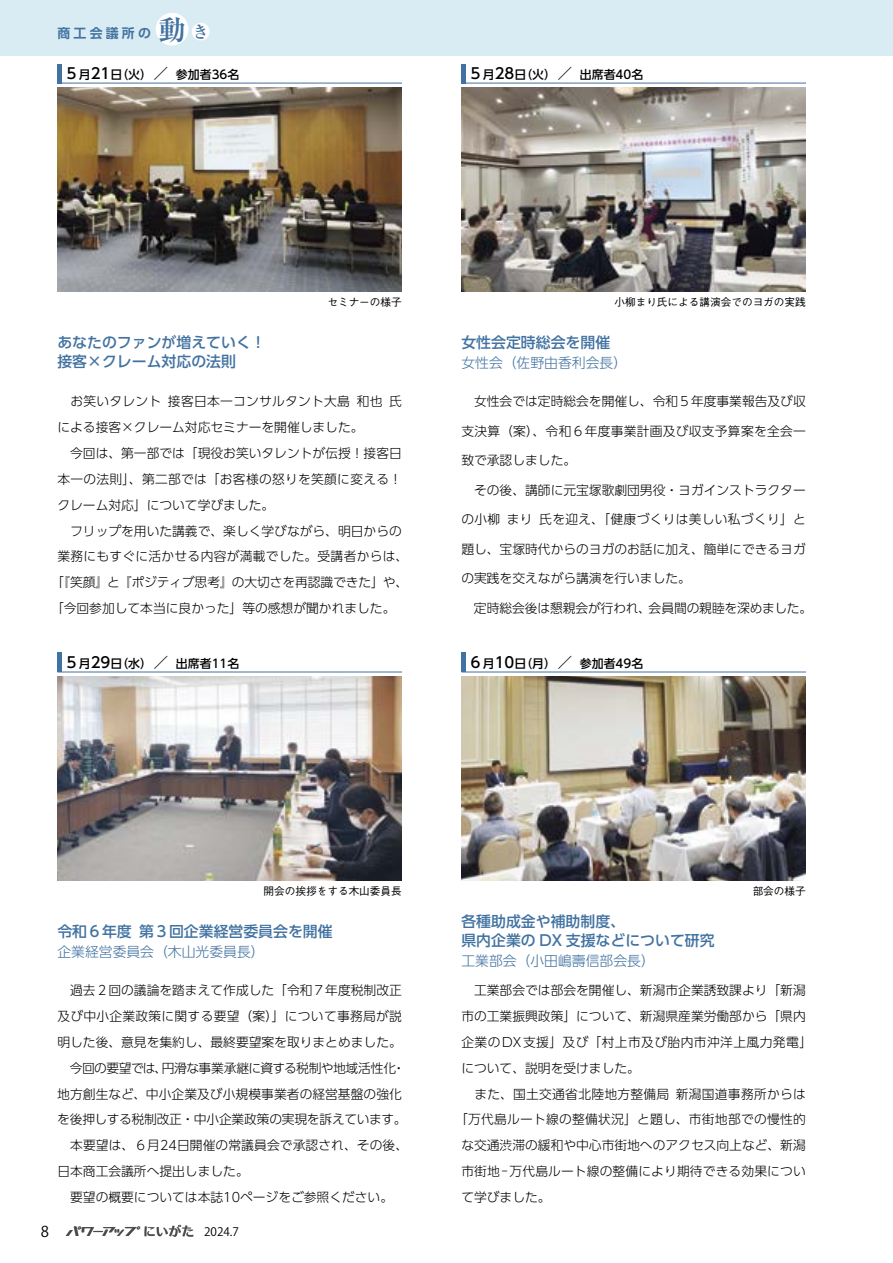
<style>
.page{position:relative;width:893px;height:1263px;background:#fff}
.page>*{position:absolute;margin:0;border:0;box-sizing:border-box;transform-origin:0 0}
.t1{font:500 14.85px/19.2px "UD Shin Go Pr 6 N";color:#4172a1}
.t2{font:14.85px "Koz Go Pr 6 N";color:#000}
.t3{font:300 13.8px "UD Shin Go Pr 6 N";color:#4172a1}
.t4{font:700 12.9px "UD Shin Go Pr 6 N De";letter-spacing:.25em;color:#4172a1}
.t5{font:300 12.75px/25.8px "UD Shin Go Pr 6 N";color:#000}
.t6{font:300 12.75px "UD Shin Go Pr 6 N";letter-spacing:.02em;color:#000}
.t7{font:300 12.75px "UD Shin Go Pr 6 N";letter-spacing:.035em;color:#000}
.t8{font:12px "Gau Font Kana 0816";color:#4c4a4a}
.t9{font:500 11.85px "UD Shin Go Pr 6 N";color:#000}
.t10{font:500 10.65px "Gothic BBB Pr 6 N";color:#000}
.s1{font-family:"Ryumin Pr 6 N";font-size:27.3px}
.s2{font-family:"Ryumin Pr 6 N";font-size:16.35px}
.s3{font-size:14.85px}
.s4{font-family:"UD Typos 515 Std";font-size:12.75px}
.s5{font-family:"Koz Go Pr 6 N";font-size:11.7px;color:#000}
</style>
<div class="page">
<div style="left:0;top:0;width:893px;height:55px;background:#daecf3"></div>
<div style="left:156px;top:13px;width:32px;height:33px;background:#fff;border-radius:50%"></div>
<div style="left:192px;top:23px;width:18px;height:17px;background:#fff;border-radius:50%"></div>
<img style="left:57px;top:677px;width:345px;height:204px">
<img style="left:57px;top:88px;width:345px;height:204px">
<img style="left:461px;top:677px;width:345px;height:204px">
<img style="left:461px;top:88px;width:345px;height:204px">
<div style="left:57px;top:653px;width:5px;height:19px;background:#4172a1"></div>
<hr style="left:62px;top:671px;width:340px;height:1px;background:#4172a1">
<div style="left:57px;top:64px;width:5px;height:19px;background:#4172a1"></div>
<hr style="left:62px;top:83px;width:340px;height:1px;background:#4172a1">
<div style="left:461px;top:653px;width:5px;height:19px;background:#4172a1"></div>
<hr style="left:466px;top:671px;width:340px;height:1px;background:#4172a1">
<div style="left:461px;top:64px;width:5px;height:19px;background:#4172a1"></div>
<hr style="left:466px;top:83px;width:340px;height:1px;background:#4172a1">
<p class="t4" style="left:57px;top:23px;width:153px">商工会議所の<span class="s1">動</span><span class="s2">き</span></p>
<p class="t9" style="left:64px;top:65px;width:177px"><span class="s3">５</span>月<span class="s3">21</span>日（火）<span class="s3">／</span> 参加者36名</p>
<p class="t9" style="left:468px;top:65px;width:177px"><span class="s3">５</span>月<span class="s3">28</span>日（火）<span class="s3">／</span> 出席者40名</p>
<p class="t10" style="left:327px;top:293px;width:76px">セミナーの様子</p>
<p class="t10" style="left:614px;top:293px;width:193px">小柳まり氏による講演会でのヨガの実践</p>
<p class="t1" style="left:57px;top:332px;width:210px">あなたのファンが増えていく！接客×クレーム対応の法則</p>
<p class="t1" style="left:461px;top:332px;width:150px">女性会定時総会を開催</p>
<p class="t3" style="left:461px;top:351px;width:167px">女性会（佐野由香利会長）</p>
<p class="t6" style="left:57px;top:391px;width:346px">　お笑いタレント 接客日本一コンサルタント大島 和也 氏</p>
<p class="t5" style="left:57px;top:414px;width:308px">による接客×クレーム対応セミナーを開催しました。</p>
<p class="t5" style="left:57px;top:440px;width:346px">　今回は、第一部では「現役お笑いタレントが伝授！接客日</p>
<p class="t6" style="left:57px;top:469px;width:346px">本一の法則」、第二部では「お客様の怒りを笑顔に変える！</p>
<p class="t5" style="left:57px;top:491px;width:218px">クレーム対応」について学びました。</p>
<p class="t5" style="left:57px;top:517px;width:346px">　フリップを用いた講義で、楽しく学びながら、明日からの</p>
<p class="t6" style="left:57px;top:546px;width:352px">業務にもすぐに活かせる内容が満載でした。受講者からは、</p>
<p class="t5" style="left:51px;top:569px;width:359px">「『笑顔』と『ポジティブ思考』の大切さを再認識できた」や、</p>
<p class="t5" style="left:51px;top:595px;width:346px">「今回参加して本当に良かった」等の感想が聞かれました。</p>
<p class="t5" style="left:461px;top:388px;width:346px">　女性会では定時総会を開催し、令和５年度事業報告及び収</p>
<p class="t6" style="left:461px;top:421px;width:346px">支決算（案）、令和６年度事業計画及び収支予算案を全会一</p>
<p class="t5" style="left:461px;top:447px;width:116px">致で承認しました。</p>
<p class="t5" style="left:461px;top:477px;width:346px">　その後、講師に元宝塚歌劇団男役・ヨガインストラクター</p>
<p class="t6" style="left:461px;top:509px;width:346px">の小柳 まり 氏を迎え、「健康づくりは美しい私づくり」と</p>
<p class="t5" style="left:461px;top:536px;width:346px">題し、宝塚時代からのヨガのお話に加え、簡単にできるヨガ</p>
<p class="t5" style="left:461px;top:565px;width:231px">の実践を交えながら講演を行いました。</p>
<p class="t5" style="left:461px;top:595px;width:352px">　定時総会後は懇親会が行われ、会員間の親睦を深めました。</p>
<p class="t9" style="left:64px;top:654px;width:177px"><span class="s3">５</span>月<span class="s3">29</span>日（水）<span class="s3">／</span> 出席者11名</p>
<p class="t9" style="left:468px;top:654px;width:177px"><span class="s3">６</span>月<span class="s3">10</span>日（月）<span class="s3">／</span> 参加者49名</p>
<p class="t10" style="left:264px;top:882px;width:140px">開会の挨拶をする木山委員長</p>
<p class="t1" style="left:57px;top:921px;width:277px">令和６年度 第３回企業経営委員会を開催</p>
<p class="t3" style="left:57px;top:940px;width:209px">企業経営委員会（木山光委員長）</p>
<p class="t2" style="left:41px;top:1223px;width:10px">8</p>
<p class="t5" style="left:57px;top:977px;width:352px">　過去２回の議論を踏まえて作成した「令和７年度税制改正及び中小企業政策に関する要望（案）」について事務局が説明した後、意見を集約し、最終要望案を取りまとめました。　今回の要望では、円滑な事業承継に資する税制や地域活性化・地方創生など、中小企業及び小規模事業者の経営基盤の強化を後押しする税制改正・中小企業政策の実現を訴えています。　本要望は、６月24日開催の常議員会で承認され、その後、日本商工会議所へ提出しました。<br>　要望の概要については本誌10ページをご参照ください。</p>
<p class="t8" style="left:66px;top:1225px;width:174px">I0¥3YK <span class="s4">にいがた</span> <span class="s5">2024.7</span></p>
<p class="t1" style="left:461px;top:911px;width:255px">各種助成金や補助制度、<br>県内企業の DX 支援などについて研究</p>
<p class="t3" style="left:461px;top:950px;width:195px">工業部会（小田嶋壽信部会長）</p>
<p class="t10" style="left:753px;top:882px;width:55px">部会の様子</p>
<p class="t5" style="left:461px;top:977px;width:346px">　工業部会では部会を開催し、新潟市企業誘致課より「新潟</p>
<p class="t5" style="left:461px;top:1003px;width:346px">市の工業振興政策」について、新潟県産業労働部から「県内</p>
<p class="t7" style="left:461px;top:1032px;width:352px">企業のDX支援」及び「村上市及び胎内市沖洋上風力発電」</p>
<p class="t5" style="left:461px;top:1054px;width:180px">について、説明を受けました。</p>
<p class="t6" style="left:461px;top:1083px;width:346px">　また、国土交通省北陸地方整備局 新潟国道事務所からは</p>
<p class="t6" style="left:455px;top:1109px;width:352px">「万代島ルート線の整備状況」と題し、市街地部での慢性的</p>
<p class="t5" style="left:461px;top:1132px;width:346px">な交通渋滞の緩和や中心市街地へのアクセス向上など、新潟</p>
<p class="t5" style="left:461px;top:1158px;width:346px">市街地-万代島ルート線の整備により期待できる効果につい</p>
<p class="t5" style="left:461px;top:1184px;width:91px">て学びました。</p>
</div>
